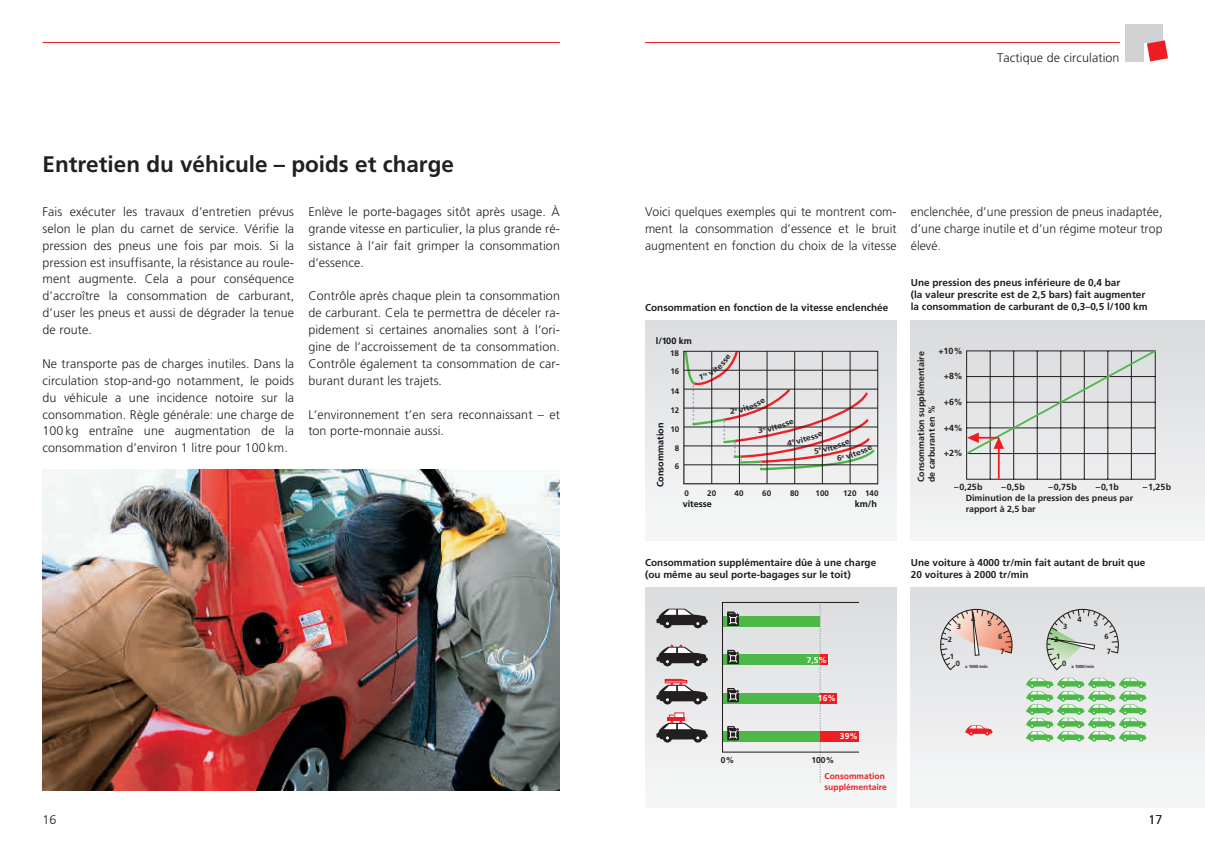
<style>
.page{position:relative;width:1205px;height:851px;background:#fff}
.page>*{position:absolute;margin:0;border:0;box-sizing:border-box;transform-origin:0 0}
.t1{font:700 22.5px "Frutiger";color:#231f20}
.t2{font:300 12.5px/16.9px "Frutiger";letter-spacing:.01em;color:#231f20;text-align:justify}
.t3{font:700 10px/11.9px "Frutiger";color:#231f20}
.t4{font:700 9.12px "Frutiger";color:#0f1013}
.t5{font:700 8.88px/10.6px "Frutiger";color:#231f20}
.t6{font:700 8.5px/10.1px "Frutiger";color:#ee1d23}
.t7{font:700 8.5px "Frutiger";color:#fff}
.t8{font:700 8.5px "Frutiger";color:#231f20}
.t9{font:700 8px "Frutiger";color:#231f20}
.t10{font:700 7.5px/15.1px "Frutiger";color:#231f20;text-align:center}
.t11{font:700 4.38px "Frutiger";color:#231f20}
</style>
<div class="page">
<hr style="left:43px;top:42px;width:517px;height:1px;background:#ee1d23">
<img style="left:43px;top:469px;width:517px;height:320px">
<hr style="left:645px;top:42px;width:475px;height:1px;background:#ee1d23">
<svg style="left:1125px;top:24px;width:38px;height:38px"></svg>
<div style="left:1125px;top:43px;width:18px;height:19px;background:#d1d2d4"></div>
<div style="left:1144px;top:24px;width:18px;height:18px;background:#d1d2d4"></div>
<div style="left:1125px;top:24px;width:18px;height:18px;background:#d1d2d4"></div>
<svg style="left:1147px;top:40px;width:21px;height:21px"></svg>
<div style="left:645px;top:321px;width:251px;height:219px;background:linear-gradient(to bottom,#dcdddf,#f7f7f7)"></div>
<hr style="left:683px;top:351px;width:1px;height:133px;background:#231f20">
<hr style="left:683px;top:483px;width:195px;height:1px;background:#231f20">
<hr style="left:711px;top:351px;width:1px;height:132px;background:#231f20">
<hr style="left:767px;top:351px;width:1px;height:132px;background:#231f20">
<hr style="left:794px;top:351px;width:1px;height:132px;background:#231f20">
<hr style="left:822px;top:351px;width:1px;height:132px;background:#231f20">
<hr style="left:850px;top:351px;width:1px;height:132px;background:#231f20">
<hr style="left:739px;top:351px;width:1px;height:132px;background:#231f20">
<hr style="left:877px;top:351px;width:1px;height:133px;background:#231f20">
<div style="left:911px;top:321px;width:294px;height:219px;background:linear-gradient(to bottom,#d9dadc,#f4f5f5)"></div>
<svg style="left:964px;top:348px;width:193px;height:132px;background:#d1d1d1"></svg>
<div style="left:645px;top:587px;width:251px;height:220px;background:linear-gradient(to right,#e7e9e9,#e7e8e8)"></div>
<svg style="left:819px;top:604px;width:2px;height:178px"></svg>
<div style="left:761px;top:730px;width:98px;height:11px;background:#ee1d23"></div>
<div style="left:739px;top:692px;width:98px;height:11px;background:#ee1d23"></div>
<div style="left:730px;top:654px;width:98px;height:11px;background:#ee1d23"></div>
<div style="left:663px;top:618px;width:9px;height:10px;background:#231f20;border-radius:50%"></div>
<div style="left:693px;top:618px;width:9px;height:10px;background:#231f20;border-radius:50%"></div>
<svg style="left:656px;top:608px;width:52px;height:17px"></svg>
<div style="left:722px;top:616px;width:98px;height:11px;background:#4cb848"></div>
<svg style="left:727px;top:610px;width:13px;height:16px"></svg>
<div style="left:663px;top:657px;width:9px;height:9px;background:#231f20;border-radius:50%"></div>
<svg style="left:693px;top:657px;width:9px;height:9px"></svg>
<svg style="left:656px;top:643px;width:52px;height:20px"></svg>
<div style="left:722px;top:654px;width:98px;height:11px;background:#4cb848"></div>
<svg style="left:727px;top:648px;width:13px;height:16px"></svg>
<div style="left:663px;top:695px;width:9px;height:9px;background:#231f20;border-radius:50%"></div>
<svg style="left:693px;top:695px;width:9px;height:9px"></svg>
<div style="left:722px;top:692px;width:98px;height:11px;background:#4cb848"></div>
<svg style="left:727px;top:686px;width:13px;height:16px"></svg>
<svg style="left:663px;top:733px;width:9px;height:9px"></svg>
<svg style="left:693px;top:733px;width:9px;height:9px"></svg>
<svg style="left:656px;top:714px;width:52px;height:25px"></svg>
<div style="left:722px;top:730px;width:98px;height:11px;background:#4cb848"></div>
<svg style="left:727px;top:725px;width:13px;height:15px"></svg>
<div style="left:722px;top:602px;width:137px;height:150px;border:1px solid #231f20"></div>
<svg style="left:656px;top:678px;width:52px;height:23px"></svg>
<hr style="left:668px;top:717px;width:17px;height:3px;background:#ee1d23">
<div style="left:911px;top:587px;width:294px;height:220px;background:linear-gradient(to bottom,#dcdddf,#f6f7f7)"></div>
<svg style="left:1026px;top:677px;width:120px;height:64px;background:#aad7a9"></svg>
<svg style="left:965px;top:725px;width:27px;height:10px"></svg>
<svg style="left:939px;top:603px;width:74px;height:68px;background:#dac7c2"></svg>
<svg style="left:1043px;top:608px;width:76px;height:63px;background:#cdd2ce"></svg>
<svg style="left:683px;top:349px;width:194px;height:122px;background:#d1cac9"></svg>
<h1 class="t1" style="left:43px;top:151px;width:413px">Entretien du véhicule – poids et charge</h1>
<p class="t2" style="left:43px;top:203px;width:253px">Fais exécuter les travaux d’entretien prévus selon le plan du carnet de service. Vérifie la pression des pneus une fois par mois. Si la pression est insuffisante, la résistance au roule&shy;ment augmente. Cela a pour conséquence d’accroître la consommation de carburant, d’user les pneus et aussi de dégrader la tenue de route.</p>
<p class="t2" style="left:43px;top:355px;width:253px">Ne transporte pas de charges inutiles. Dans la circulation stop-and-go notamment, le poids du véhicule a une incidence notoire sur la consommation. Règle générale: une charge de 100 kg entraîne une augmentation de la consommation d’environ 1 litre pour 100 km.</p>
<p class="t2" style="left:308px;top:203px;width:253px">Enlève le porte-bagages sitôt après usage. À grande vitesse en particulier, la plus grande ré&shy;sistance à l’air fait grimper la consommation d’essence.</p>
<p class="t2" style="left:308px;top:287px;width:253px">Contrôle après chaque plein ta consommation de carburant. Cela te permettra de déceler ra&shy;pidement si certaines anomalies sont à l’ori&shy;gine de l’accroissement de ta consommation.<br>Contrôle également ta consommation de car&shy;burant durant les trajets.</p>
<p class="t2" style="left:308px;top:406px;width:253px">L’environnement t’en sera reconnaissant – et ton porte-monnaie aussi.</p>
<p class="t2" style="left:43px;top:811px;width:16px">16</p>
<p class="t2" style="left:997px;top:49px;width:124px">Tactique de circulation</p>
<p class="t2" style="left:645px;top:203px;width:253px">Voici quelques exemples qui te montrent com&shy;ment la consommation d’essence et le bruit augmentent en fonction du choix de la vitesse</p>
<p class="t2" style="left:911px;top:203px;width:253px">enclenchée, d’une pression de pneus inadaptée, d’une charge inutile et d’un régime moteur trop élevé.</p>
<p class="t3" style="left:645px;top:301px;width:245px">Consommation en fonction de la vitesse enclenchée</p>
<p class="t4" style="left:656px;top:335px;width:38px">l/100 km</p>
<p class="t9" style="left:670px;top:348px;width:10px">18</p>
<p class="t9" style="left:670px;top:367px;width:10px">16</p>
<p class="t9" style="left:670px;top:386px;width:10px">14</p>
<p class="t9" style="left:670px;top:405px;width:10px">12</p>
<p class="t9" style="left:670px;top:424px;width:10px">10</p>
<p class="t9" style="left:675px;top:443px;width:6px">8</p>
<p class="t4" style="left:655px;top:487px;width:66px;rotate:-90deg">Consommation</p>
<p class="t9" style="left:675px;top:461px;width:6px">6</p>
<p class="t9" style="left:684px;top:488px;width:6px">0</p>
<p class="t9" style="left:707px;top:488px;width:10px">20</p>
<p class="t9" style="left:734px;top:488px;width:10px">40</p>
<p class="t9" style="left:762px;top:488px;width:10px">60</p>
<p class="t9" style="left:790px;top:488px;width:10px">80</p>
<p class="t9" style="left:815px;top:488px;width:15px">100</p>
<p class="t9" style="left:843px;top:488px;width:37px">120 140</p>
<p class="t4" style="left:683px;top:498px;width:31px">vitesse</p>
<p class="t4" style="left:855px;top:498px;width:24px">km/h</p>
<p class="t3" style="left:645px;top:556px;width:233px">Consommation supplémentaire dûe à une charge (ou même au seul porte-bagages sur le toit)</p>
<p class="t7" style="left:807px;top:654px;width:22px">7,5%</p>
<p class="t7" style="left:818px;top:693px;width:19px">16%</p>
<p class="t8" style="left:721px;top:754px;width:15px">0%</p>
<p class="t7" style="left:840px;top:731px;width:19px">39%</p>
<p class="t8" style="left:811px;top:754px;width:24px">100%</p>
<p class="t6" style="left:824px;top:771px;width:64px">Consommation supplémentaire</p>
<p class="t3" style="left:911px;top:276px;width:238px">Une pression des pneus inférieure de 0,4 bar<br>(la valeur prescrite est de 2,5 bars) fait augmenter la consommation de carburant de 0,3–0,5 l/100 km</p>
<p class="t5" style="left:938px;top:345px;width:26px">+10%</p>
<p class="t5" style="left:943px;top:371px;width:21px">+8%</p>
<p class="t5" style="left:943px;top:396px;width:21px">+6%</p>
<p class="t5" style="left:943px;top:422px;width:21px">+4%</p>
<p class="t5" style="left:943px;top:448px;width:21px">+2%</p>
<p class="t5" style="left:916px;top:482px;width:132px;rotate:-90deg">Consommation supplémentaire de carburant en %</p>
<p class="t5" style="left:954px;top:481px;width:30px">–0,25b</p>
<p class="t5" style="left:1001px;top:481px;width:25px">–0,5b</p>
<p class="t5" style="left:1048px;top:481px;width:30px">–0,75b</p>
<p class="t5" style="left:1095px;top:481px;width:25px">–0,1b</p>
<p class="t5" style="left:1143px;top:481px;width:30px">–1,25b</p>
<p class="t5" style="left:966px;top:493px;width:169px">Diminution de la pression des pneus par rapport à 2,5 bar</p>
<p class="t3" style="left:911px;top:556px;width:236px">Une voiture à 4000 tr/min fait autant de bruit que<br>20 voitures à 2000 tr/min</p>
<p class="t10" style="left:957px;top:618px;width:6px">3</p>
<p class="t10" style="left:971px;top:611px;width:6px">4</p>
<p class="t10" style="left:987px;top:615px;width:6px">5</p>
<p class="t10" style="left:1063px;top:618px;width:6px">3</p>
<p class="t10" style="left:1077px;top:611px;width:6px">4</p>
<p class="t10" style="left:1093px;top:615px;width:6px">5</p>
<p class="t10" style="left:948px;top:632px;width:6px">2</p>
<p class="t10" style="left:949px;top:648px;width:6px">1</p>
<p class="t10" style="left:956px;top:655px;width:6px">0</p>
<p class="t11" style="left:965px;top:664px;width:24px">x 1000/min</p>
<p class="t10" style="left:998px;top:628px;width:8px">6<br>7</p>
<p class="t10" style="left:1054px;top:632px;width:6px">2</p>
<p class="t10" style="left:1056px;top:648px;width:6px">1</p>
<p class="t10" style="left:1062px;top:655px;width:6px">0</p>
<p class="t11" style="left:1071px;top:664px;width:24px">x 1000/min</p>
<p class="t10" style="left:1104px;top:628px;width:8px">6<br>7</p>
<p class="t2" style="left:1148px;top:811px;width:16px">17</p>
</div>
